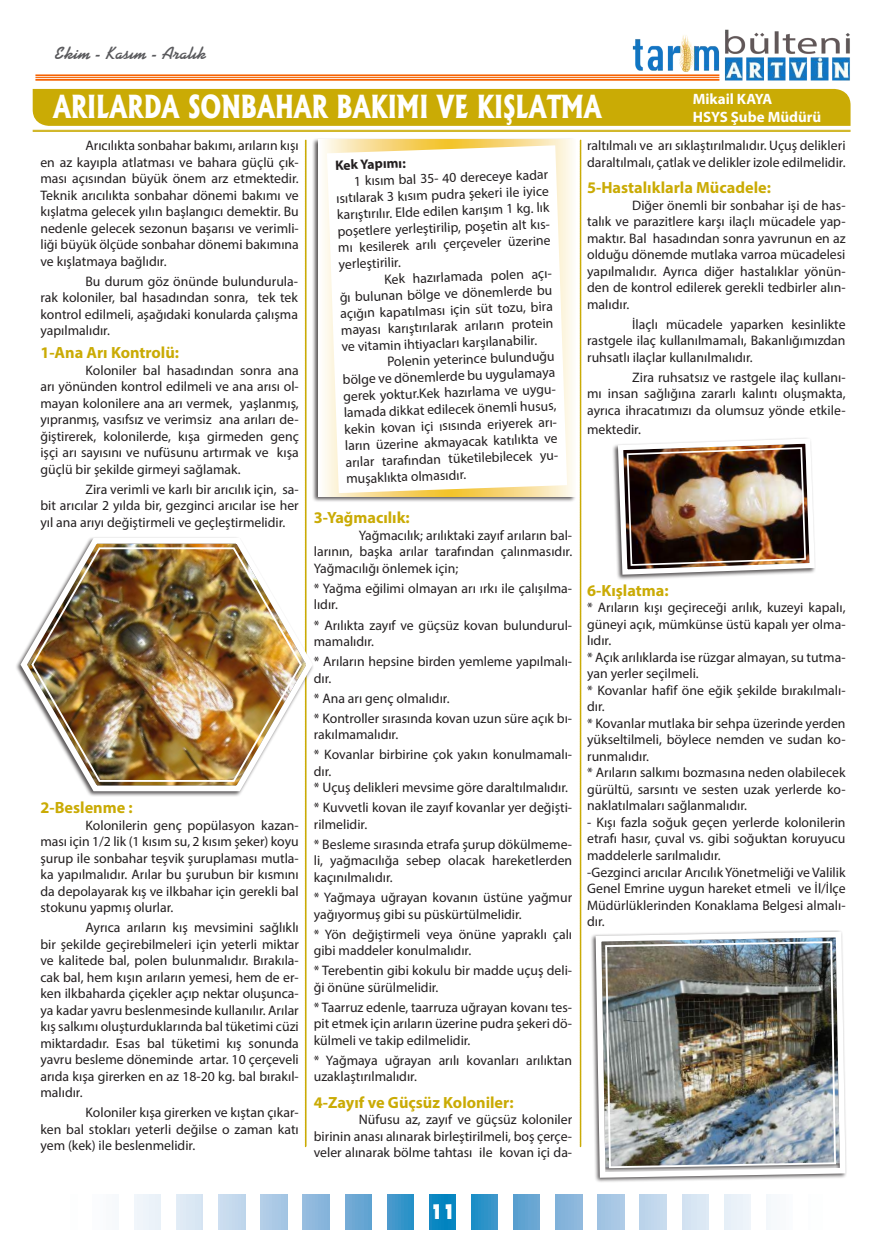
<style>
.page{position:relative;width:886px;height:1241px;background:#fff}
.page>*{position:absolute;margin:0;border:0;box-sizing:border-box;transform-origin:0 0}
.t1{font:800 30.38px "Albertus";color:#fff;scale:.76 1}
.t2{font:800 19.75px "Futura";color:#fff;scale:.73 1}
.t3{font:700 17.5px "Kaufmann BT";color:#5a5a5d}
.t4{font:700 16.25px "Myriad Pro";color:#caab05}
.t5{font:700 15px/18px "Myriad Pro";color:#fff}
.t6{font:13.75px/16.5px "Myriad Pro";color:#231f20}
.t7{font:700 13.75px "Myriad Pro";color:#231f20}
</style>
<div class="page">
<hr style="left:35px;top:74px;width:684px;height:2px;background:#f66201">
<hr style="left:35px;top:77px;width:684px;height:1px;background:#f66201">
<hr style="left:35px;top:79px;width:684px;height:2px;background:#f66201">
<svg style="left:429px;top:1194px;width:27px;height:34px"></svg>
<svg style="left:471px;top:1194px;width:27px;height:34px"></svg>
<div style="left:387px;top:1194px;width:26px;height:34px;background:linear-gradient(to right,#4e9acd,#2691c7)"></div>
<div style="left:513px;top:1194px;width:27px;height:34px;background:#63a4d2"></div>
<div style="left:345px;top:1194px;width:26px;height:34px;background:#69a6d3"></div>
<div style="left:640px;top:1194px;width:26px;height:34px;background:#c1d7ed"></div>
<div style="left:682px;top:1194px;width:26px;height:34px;background:#d8e6f3"></div>
<div style="left:598px;top:1194px;width:26px;height:34px;background:#a6c7e4"></div>
<div style="left:724px;top:1194px;width:27px;height:34px;background:#ebf2f9"></div>
<div style="left:556px;top:1194px;width:26px;height:34px;background:#88b5dc"></div>
<div style="left:219px;top:1194px;width:26px;height:34px;background:#c5daed"></div>
<div style="left:261px;top:1194px;width:26px;height:34px;background:#abc9e5"></div>
<div style="left:176px;top:1194px;width:27px;height:34px;background:#dbe8f4"></div>
<div style="left:303px;top:1194px;width:26px;height:34px;background:#8db8dd"></div>
<div style="left:134px;top:1194px;width:27px;height:34px;background:#edf4fa"></div>
<div style="left:92px;top:1194px;width:27px;height:34px;background:#fafbfd"></div>
<div style="left:766px;top:1194px;width:27px;height:34px;background:#f7f9fc"></div>
<img style="left:631px;top:29px;width:219px;height:60px">
<svg style="left:305px;top:139px;width:2px;height:1008px"></svg>
<div style="left:33px;top:89px;width:817px;height:37px;background:#caab05"></div>
<div style="left:311px;top:138px;width:265px;height:364px;background:#231f20;opacity:.75"></div>
<svg style="left:318px;top:140px;width:257px;height:356px"></svg>
<svg style="left:327px;top:145px;width:240px;height:348px"></svg>
<svg style="left:16px;top:533px;width:297px;height:263px"></svg>
<img style="left:30px;top:545px;width:273px;height:237px">
<div style="left:590px;top:929px;width:257px;height:254px;background:#231f20;opacity:.75"></div>
<img style="left:593px;top:929px;width:254px;height:251px">
<div style="left:605px;top:941px;width:231px;height:226px;border:2px solid #fff;border-radius:4px"></div>
<div style="left:611px;top:437px;width:205px;height:143px;background:#231f20;opacity:.75"></div>
<img style="left:615px;top:437px;width:201px;height:140px">
<hr style="left:33px;top:130px;width:817px;height:1px;background:#caab05">
<hr style="left:33px;top:131px;width:817px;height:1px;background:#caab05">
<svg style="left:580px;top:139px;width:1px;height:1008px"></svg>
<p class="t3" style="left:54px;top:43px;width:154px">Ekim - Kasım - Aralık</p>
<h1 class="t1" style="left:53px;top:88px;width:723px">ARILARDA SONBAHAR BAKIMI VE KIŞLATMA</h1>
<p class="t5" style="left:693px;top:89px;width:130px">Mikail KAYA<br>HSYS Şube Müdürü</p>
<p class="t7" style="left:335px;top:156px;width:72px;rotate:-2deg">Kek Yapımı:</p>
<p class="t6" style="left:335px;top:173px;width:217px;text-indent:18px;rotate:-2deg">1 kısım bal 35- 40 dereceye kadar ısıtılarak 3 kısım pudra şekeri ile iyice karıştırılır. Elde edilen karışım 1 kg. lık poşetlere yerleştirilip, poşetin alt kıs&shy;mı kesilerek arılı çerçeveler üzerine yerleştirilir.</p>
<p class="t6" style="left:339px;top:272px;width:217px;text-indent:45px;rotate:-2deg">Kek hazırlamada polen açı&shy;ğı bulunan bölge ve dönemlerde bu açığın kapatılması için süt tozu, bira mayası karıştırılarak arıların protein ve vitamin ihtiyacları karşılanabilir.</p>
<p class="t6" style="left:342px;top:355px;width:217px;text-indent:45px;rotate:-2deg">Polenin yeterince bulunduğu bölge ve dönemlerde bu uygulamaya gerek yoktur.Kek hazırlama ve uygu&shy;lamada dikkat edilecek önemli husus, kekin kovan içi ısısında eriyerek arı&shy;ların üzerine akmayacak katılıkta ve arılar tarafından tüketilebilecek yu&shy;muşaklıkta olmasıdır.</p>
<p class="t6" style="left:40px;top:137px;width:260px;text-align:justify;text-indent:45px">Arıcılıkta sonbahar bakımı, arıların kışı en az kayıpla atlatması ve bahara güçlü çık&shy;ması açısından büyük önem arz etmektedir.<br>Teknik arıcılıkta sonbahar dönemi bakımı ve kışlatma gelecek yılın başlangıcı demektir. Bu nedenle gelecek sezonun başarısı ve verimli&shy;liği büyük ölçüde sonbahar dönemi bakımına ve kışlatmaya bağlıdır.</p>
<p class="t6" style="left:40px;top:272px;width:259px;text-align:justify;text-indent:45px">Bu durum göz önünde bulundurula&shy;rak koloniler, bal hasadından sonra, tek tek kontrol edilmeli, aşağıdaki konularda çalışma yapılmalıdır.</p>
<p class="t4" style="left:40px;top:342px;width:140px">1-Ana Arı Kontrolü:</p>
<p class="t6" style="left:40px;top:361px;width:260px;text-align:justify;text-indent:45px">Koloniler bal hasadından sonra ana arı yönünden kontrol edilmeli ve ana arısı ol&shy;mayan kolonilere ana arı vermek, yaşlanmış, yıpranmış, vasıfsız ve verimsiz ana arıları de&shy;ğiştirerek, kolonilerde, kışa girmeden genç işçi arı sayısını ve nufüsunu artırmak ve kışa güçlü bir şekilde girmeyi sağlamak.</p>
<p class="t6" style="left:40px;top:481px;width:260px;text-align:justify;text-indent:45px">Zira verimli ve karlı bir arıcılık için, sa&shy;bit arıcılar 2 yılda bir, gezginci arıcılar ise her yıl ana arıyı değiştirmeli ve geçleştirmelidir.</p>
<p class="t6" style="left:587px;top:137px;width:260px">raltılmalı ve arı sıklaştırılmalıdır. Uçuş delikleri daraltılmalı, çatlak ve delikler izole edilmelidir.</p>
<p class="t4" style="left:587px;top:177px;width:185px">5-Hastalıklarla Mücadele:</p>
<p class="t6" style="left:587px;top:196px;width:260px;text-align:justify;text-indent:45px">Diğer önemli bir sonbahar işi de has&shy;talık ve parazitlere karşı ilaçlı mücadele yap&shy;maktır. Bal hasadından sonra yavrunun en az olduğu dönemde mutlaka varroa mücadelesi yapılmalıdır. Ayrıca diğer hastalıklar yönün&shy;den de kontrol edilerek gerekli tedbirler alın&shy;malıdır.</p>
<p class="t6" style="left:587px;top:316px;width:260px;text-align:justify;text-indent:45px">İlaçlı mücadele yaparken kesinlikte rastgele ilaç kullanılmamalı, Bakanlığımızdan ruhsatlı ilaçlar kullanılmalıdır.</p>
<p class="t6" style="left:587px;top:369px;width:260px;text-align:justify;text-indent:45px">Zira ruhsatsız ve rastgele ilaç kullanı&shy;mı insan sağlığına zararlı kalıntı oluşmakta, ayrıca ihracatımızı da olumsuz yönde etkile-</p>
<p class="t6" style="left:587px;top:421px;width:55px">mektedir.</p>
<p class="t4" style="left:314px;top:507px;width:97px">3-Yağmacılık:</p>
<p class="t6" style="left:314px;top:526px;width:260px;text-align:justify;text-indent:45px">Yağmacılık; arılıktaki zayıf arıların bal&shy;larının, başka arılar tarafından çalınmasıdır.<br>Yağmacılığı önlemek için;</p>
<p class="t6" style="left:314px;top:580px;width:260px">* Yağma eğilimi olmayan arı ırkı ile çalışılma&shy;lıdır.</p>
<p class="t6" style="left:314px;top:616px;width:260px">* Arılıkta zayıf ve güçsüz kovan bulundurul&shy;mamalıdır.</p>
<p class="t6" style="left:314px;top:653px;width:260px">* Arıların hepsine birden yemleme yapılmalı&shy;dır.</p>
<p class="t6" style="left:314px;top:687px;width:260px;line-height:20px">* Ana arı genç olmalıdır.<br>* Kontroller sırasında kovan uzun süre açık bı-</p>
<p class="t6" style="left:314px;top:724px;width:260px;line-height:20px">rakılmamalıdır.<br>* Kovanlar birbirine çok yakın konulmamalı-</p>
<p class="t6" style="left:314px;top:762px;width:256px">dır.<br>* Uçuş delikleri mevsime göre daraltılmalıdır.</p>
<p class="t6" style="left:314px;top:799px;width:260px">* Kuvvetli kovan ile zayıf kovanlar yer değişti&shy;rilmelidir.</p>
<p class="t6" style="left:314px;top:835px;width:260px;text-align:justify">* Besleme sırasında etrafa şurup dökülmeme&shy;li, yağmacılığa sebep olacak hareketlerden kaçınılmalıdır.</p>
<p class="t6" style="left:314px;top:888px;width:260px">* Yağmaya uğrayan kovanın üstüne yağmur yağıyormuş gibi su püskürtülmelidir.</p>
<p class="t6" style="left:314px;top:925px;width:260px">* Yön değiştirmeli veya önüne yapraklı çalı gibi maddeler konulmalıdır.</p>
<p class="t6" style="left:314px;top:961px;width:260px">* Terebentin gibi kokulu bir madde uçuş deli&shy;ği önüne sürülmelidir.</p>
<p class="t6" style="left:314px;top:998px;width:260px;text-align:justify">* Taarruz edenle, taarruza uğrayan kovanı tes&shy;pit etmek için arıların üzerine pudra şekeri dö&shy;külmeli ve takip edilmelidir.</p>
<p class="t6" style="left:314px;top:1051px;width:260px">* Yağmaya uğrayan arılı kovanları arılıktan uzaklaştırılmalıdır.</p>
<p class="t4" style="left:314px;top:1091px;width:201px">4-Zayıf ve Güçsüz Koloniler:</p>
<p class="t6" style="left:314px;top:1111px;width:260px;text-align:justify;text-indent:45px">Nüfusu az, zayıf ve güçsüz koloniler birinin anası alınarak birleştirilmeli, boş çerçe&shy;veler alınarak bölme tahtası ile kovan içi da-</p>
<p class="t4" style="left:587px;top:579px;width:83px">6-Kışlatma:</p>
<p class="t6" style="left:587px;top:599px;width:260px">* Arıların kışı geçireceği arılık, kuzeyi kapalı, güneyi açık, mümkünse üstü kapalı yer olma&shy;lıdır.<br>* Açık arılıklarda ise rüzgar almayan, su tutma&shy;yan yerler seçilmeli.<br>* Kovanlar hafif öne eğik şekilde bırakılmalı&shy;dır.<br>* Kovanlar mutlaka bir sehpa üzerinde yerden yükseltilmeli, böylece nemden ve sudan ko&shy;runmalıdır.<br>* Arıların salkımı bozmasına neden olabilecek gürültü, sarsıntı ve sesten uzak yerlerde ko&shy;naklatılmaları sağlanmalıdır.</p>
<p class="t6" style="left:587px;top:813px;width:260px">- Kışı fazla soğuk geçen yerlerde kolonilerin etrafı hasır, çuval vs. gibi soğuktan koruyucu maddelerle sarılmalıdır.<br>-Gezginci arıcılar Arıcılık Yönetmeliği ve Valilik Genel Emrine uygun hareket etmeli ve İl/İlçe Müdürlüklerinden Konaklama Belgesi almalı&shy;dır.</p>
<p class="t4" style="left:40px;top:797px;width:94px">2-Beslenme :</p>
<p class="t6" style="left:40px;top:816px;width:260px;text-align:justify;text-indent:45px">Kolonilerin genç popülasyon kazan&shy;ması için 1/2 lik (1 kısım su, 2 kısım şeker) koyu şurup ile sonbahar teşvik şuruplaması mutla&shy;ka yapılmalıdır. Arılar bu şurubun bir kısmını da depolayarak kış ve ilkbahar için gerekli bal stokunu yapmış olurlar.</p>
<p class="t6" style="left:40px;top:919px;width:260px;text-align:justify;text-indent:45px">Ayrıca arıların kış mevsimini sağlıklı bir şekilde geçirebilmeleri için yeterli miktar ve kalitede bal, polen bulunmalıdır. Bırakıla&shy;cak bal, hem kışın arıların yemesi, hem de er&shy;ken ilkbaharda çiçekler açıp nektar oluşunca&shy;ya kadar yavru beslenmesinde kullanılır. Arılar kış salkımı oluşturduklarında bal tüketimi cüzi miktardadır. Esas bal tüketimi kış sonunda yavru besleme döneminde artar. 10 çerçeveli arıda kışa girerken en az 18-20 kg. bal bırakıl&shy;malıdır.</p>
<p class="t6" style="left:40px;top:1104px;width:260px;text-align:justify;text-indent:45px">Koloniler kışa girerken ve kıştan çıkar&shy;ken bal stokları yeterli değilse o zaman katı yem (kek) ile beslenmelidir.</p>
<h2 class="t2" style="left:431px;top:1198px;width:35px">11</h2>
</div>
